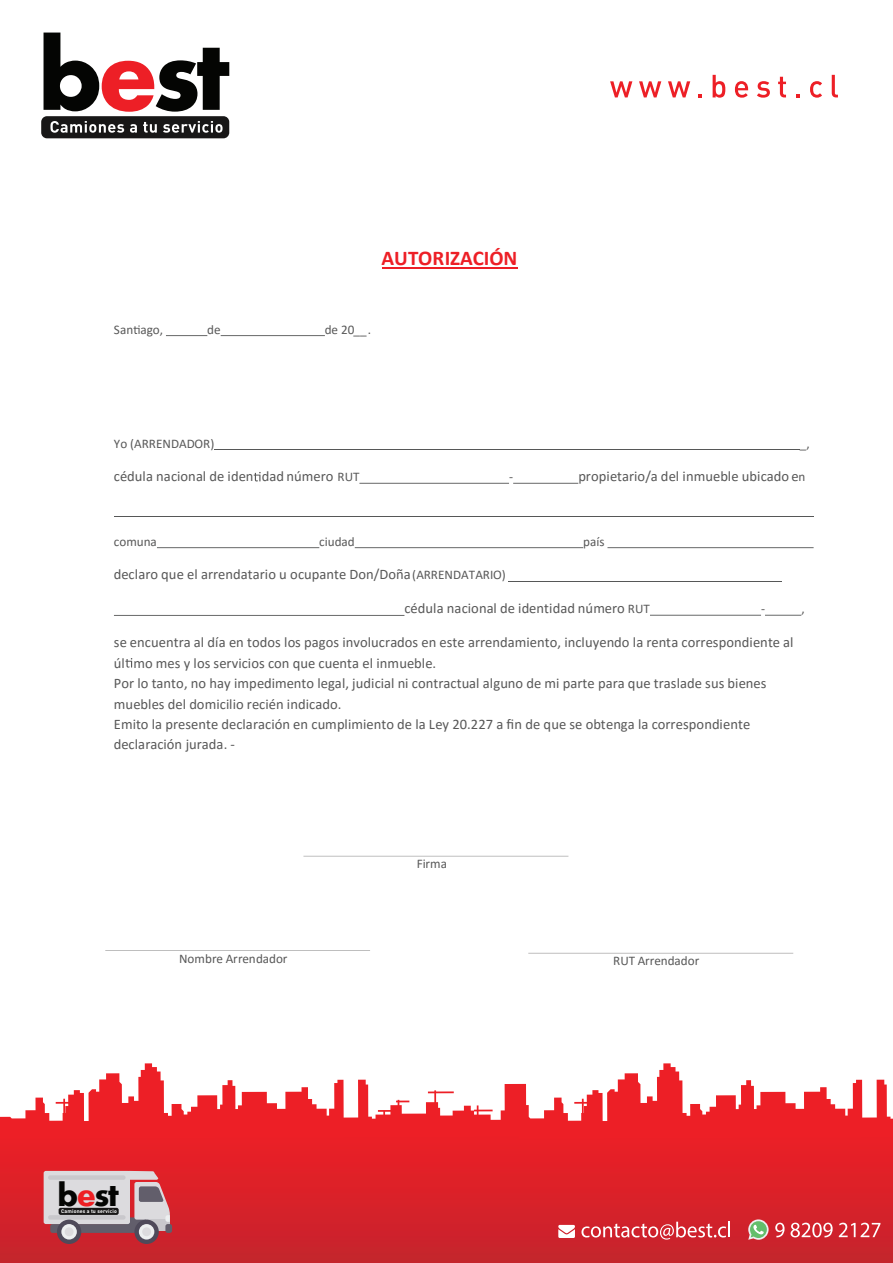
<style>
.page{position:relative;width:893px;height:1263px;background:#fff}
.page>*{position:absolute;margin:0;border:0;box-sizing:border-box;transform-origin:0 0}
.t1{font:700 33.6px "Aharoni";color:#040503}
.t2{font:700 21px "Calibri";color:#ed1f26}
.t3{font:14.55px/20.5px "Calibri";color:#585858}
.t4{font:13.2px "Calibri";color:#585858}
.t5{font:700 5.1px "DIN Pro";letter-spacing:.03em;color:#fff}
.s1{font-size:13.2px}
.s2{color:#ee1f23}
</style>
<div class="page">
<hr style="left:303px;top:856px;width:265px;height:1px;background:#a6a5a5">
<hr style="left:105px;top:950px;width:265px;height:1px;background:#a6a5a5">
<hr style="left:528px;top:953px;width:265px;height:1px;background:#a6a5a5">
<hr style="left:114px;top:516px;width:700px;height:1px;background:#565757">
<hr style="left:382px;top:267px;width:136px;height:2px;background:#ed1f26">
<svg style="left:133px;top:325px;width:7px;height:9px"></svg>
<hr style="left:221px;top:335px;width:104px;height:1px;background:#565757">
<hr style="left:166px;top:335px;width:41px;height:1px;background:#565757">
<hr style="left:214px;top:449px;width:586px;height:1px;background:#565757">
<svg style="left:254px;top:472px;width:7px;height:9px"></svg>
<hr style="left:513px;top:483px;width:65px;height:1px;background:#565757">
<hr style="left:359px;top:483px;width:150px;height:1px;background:#565757">
<hr style="left:608px;top:547px;width:206px;height:1px;background:#565757">
<hr style="left:355px;top:547px;width:228px;height:1px;background:#565757">
<hr style="left:157px;top:547px;width:162px;height:1px;background:#565757">
<hr style="left:509px;top:581px;width:273px;height:1px;background:#565757">
<hr style="left:765px;top:615px;width:36px;height:1px;background:#565757">
<hr style="left:650px;top:615px;width:111px;height:1px;background:#565757">
<hr style="left:114px;top:615px;width:290px;height:1px;background:#565757">
<svg style="left:125px;top:658px;width:7px;height:10px"></svg>
<div style="left:41px;top:116px;width:188px;height:22px;background:#181717;border-radius:6px"></div>
<svg style="left:50px;top:121px;width:74px;height:12px"></svg>
<svg style="left:130px;top:124px;width:7px;height:9px"></svg>
<svg style="left:143px;top:122px;width:14px;height:11px"></svg>
<svg style="left:163px;top:121px;width:60px;height:12px"></svg>
<svg style="left:44px;top:33px;width:185px;height:79px"></svg>
<div style="left:0;top:1134px;width:893px;height:129px;background:linear-gradient(to bottom,#ed1f26,#c5242d)"></div>
<svg style="left:0;top:1063px;width:893px;height:76px"></svg>
<svg style="left:775px;top:1223px;width:10px;height:14px"></svg>
<svg style="left:791px;top:1223px;width:42px;height:14px"></svg>
<svg style="left:839px;top:1223px;width:41px;height:14px"></svg>
<svg style="left:581px;top:1222px;width:149px;height:17px;background:#db5960"></svg>
<svg style="left:558px;top:1225px;width:17px;height:13px"></svg>
<svg style="left:748px;top:1219px;width:21px;height:21px"></svg>
<svg style="left:610px;top:81px;width:22px;height:16px"></svg>
<svg style="left:639px;top:81px;width:22px;height:16px"></svg>
<svg style="left:668px;top:81px;width:22px;height:16px"></svg>
<svg style="left:698px;top:94px;width:4px;height:3px"></svg>
<svg style="left:713px;top:75px;width:12px;height:23px"></svg>
<svg style="left:735px;top:81px;width:13px;height:17px"></svg>
<svg style="left:757px;top:81px;width:13px;height:17px"></svg>
<svg style="left:778px;top:77px;width:8px;height:20px"></svg>
<svg style="left:796px;top:94px;width:4px;height:3px"></svg>
<svg style="left:810px;top:81px;width:12px;height:17px"></svg>
<svg style="left:832px;top:75px;width:6px;height:22px"></svg>
<div style="left:44px;top:1171px;width:86px;height:53px;background:#dcdbde;border-radius:2px"></div>
<div style="left:48px;top:1215px;width:78px;height:5px;background:#c9c8cc;border-radius:2px"></div>
<div style="left:48px;top:1175px;width:78px;height:5px;background:#c9c8cc;border-radius:2px"></div>
<div style="left:165px;top:1224px;width:7px;height:9px;background:#625e6b;border-radius:2px"></div>
<svg style="left:50px;top:1171px;width:120px;height:73px"></svg>
<h2 class="t2" style="left:382px;top:243px;width:137px">AUTORIZACIÓN</h2>
<p class="t4" style="left:114px;top:320px;width:51px">San ago,</p>
<p class="t4" style="left:207px;top:320px;width:15px">de</p>
<p class="t4" style="left:325px;top:320px;width:48px">de 20__.</p>
<p class="t4" style="left:114px;top:434px;width:102px">Yo (ARRENDADOR)</p>
<p class="t4" style="left:800px;top:434px;width:11px">_,</p>
<p class="t3" style="left:114px;top:466px;width:247px">cédula nacional de iden dad número <span class="s1">RUT</span></p>
<p class="t4" style="left:509px;top:468px;width:6px">-</p>
<p class="t3" style="left:578px;top:466px;width:229px">propietario/a del inmueble ubicado e<span class="s1">n</span></p>
<p class="t4" style="left:114px;top:532px;width:44px">comuna</p>
<p class="t4" style="left:319px;top:532px;width:37px">ciudad</p>
<p class="t4" style="left:583px;top:532px;width:23px">país</p>
<p class="t3" style="left:114px;top:564px;width:393px">declaro que el arrendatario u ocupante Don/Doña <span class="s1">(ARRENDATARIO)</span></p>
<p class="t3" style="left:404px;top:598px;width:247px">cédula nacional de identidad número <span class="s1">RUT</span></p>
<p class="t4" style="left:761px;top:600px;width:6px">-</p>
<p class="t3" style="left:114px;top:631px;width:681px">se encuentra al día en todos los pagos involucrados en este arrendamiento, incluyendo la renta correspondiente al úl mo mes y los servicios con que cuenta el inmueble.<br>Por lo tanto, no hay impedimento legal, judicial ni contractual alguno de mi parte para que traslade sus bienes muebles del domicilio recién indicado.<br>Emito la presente declaración en cumplimiento de la Ley 20.227 a fin de que se obtenga la correspondiente declaración jurada. -</p>
<p class="t4" style="left:801px;top:600px;width:5px">,</p>
<p class="t4" style="left:417px;top:855px;width:32px">Firma</p>
<p class="t4" style="left:179px;top:949px;width:110px">Nombre Arrendador</p>
<p class="t4" style="left:613px;top:951px;width:88px">RUT Arrendador</p>
<h1 class="t1" style="left:58px;top:1174px;width:63px">b<span class="s2">e</span>st</h1>
<p class="t5" style="left:61px;top:1208px;width:57px">Camiones a tu servicio</p>
</div>
